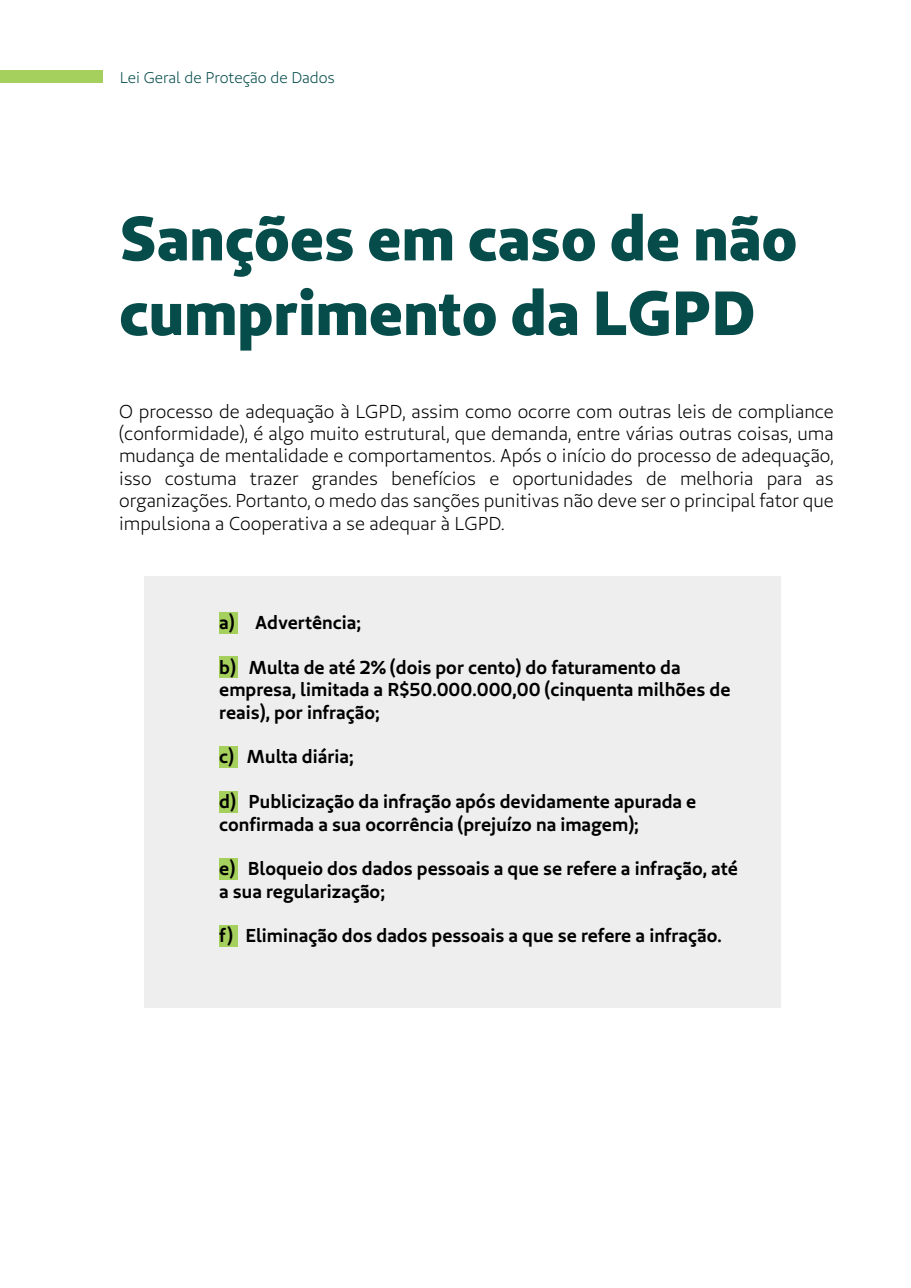
<style>
.page{position:relative;width:911px;height:1288px;background:#fff}
.page>*{position:absolute;margin:0;border:0;box-sizing:border-box;transform-origin:0 0}
.t1{font:700 62.2px/74.6px "Unimed Sans 2020 Extra";color:#054c4a}
.t2{font:18.6px/22.4px "Unimed Sans 2020 Book";color:#000001;text-align:justify}
.t3{font:700 18.6px/22.4px "Unimed Sans 2020 Semi";color:#000001}
.t4{font:15.6px "Unimed Sans 2020 Book";color:#054c4a}
</style>
<div class="page">
<div style="left:145px;top:575px;width:635px;height:432px;background:#edeeed"></div>
<div style="left:0;top:70px;width:102px;height:13px;background:#a6d05d"></div>
<div style="left:219px;top:924px;width:19px;height:21px;background:#a6d05d"></div>
<div style="left:219px;top:858px;width:19px;height:21px;background:#a6d05d"></div>
<div style="left:219px;top:790px;width:19px;height:21px;background:#a6d05d"></div>
<div style="left:219px;top:746px;width:19px;height:21px;background:#a6d05d"></div>
<div style="left:219px;top:656px;width:19px;height:21px;background:#a6d05d"></div>
<div style="left:219px;top:612px;width:19px;height:21px;background:#a6d05d"></div>
<p class="t4" style="left:120px;top:68px;width:217px">Lei Geral de Proteção de Dados</p>
<h1 class="t1" style="left:119px;top:199px;width:679px">Sanções em caso de não cumprimento da LGPD</h1>
<p class="t2" style="left:119px;top:400px;width:715px">O processo de adequação à LGPD, assim como ocorre com outras leis de compliance (conformidade), é algo muito estrutural, que demanda, entre várias outras coisas, uma mudança de mentalidade e comportamentos. Após o início do processo de adequação, isso costuma trazer grandes benefícios e oportunidades de melhoria para as organizações. Portanto, o medo das sanções punitivas não deve ser o principal fator que impulsiona a Cooperativa a se adequar à LGPD.</p>
<p class="t3" style="left:219px;top:610px;width:143px">a) Advertência;</p>
<p class="t3" style="left:219px;top:655px;width:512px">b) Multa de até 2% (dois por cento) do faturamento da empresa, limitada a R$50.000.000,00 (cinquenta milhões de reais), por infração;</p>
<p class="t3" style="left:219px;top:745px;width:136px">c) Multa diária;</p>
<p class="t3" style="left:219px;top:789px;width:478px">d) Publicização da infração após devidamente apurada e confirmada a sua ocorrência (prejuízo na imagem);</p>
<p class="t3" style="left:219px;top:857px;width:520px">e) Bloqueio dos dados pessoais a que se refere a infração, até a sua regularização;</p>
<p class="t3" style="left:219px;top:924px;width:504px">f) Eliminação dos dados pessoais a que se refere a infração.</p>
</div>
